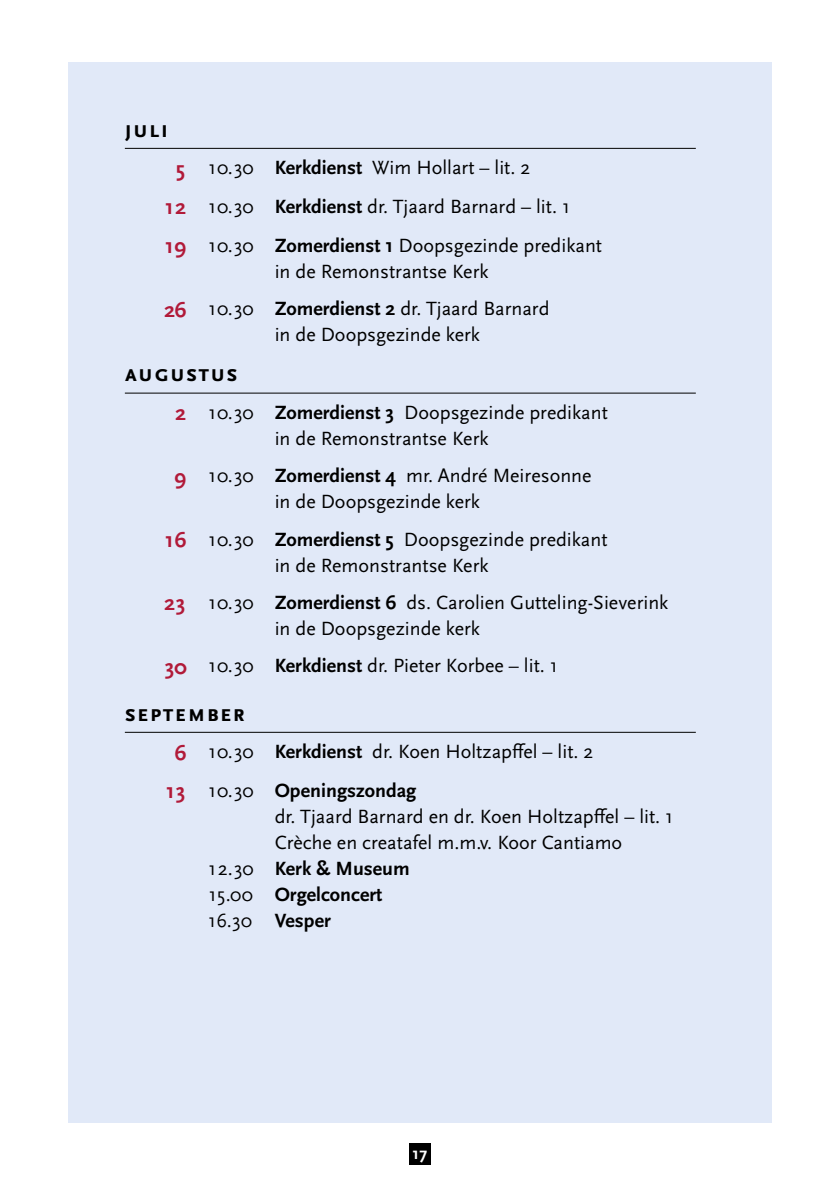
<style>
.page{position:relative;width:840px;height:1191px;background:#fff}
.page>*{position:absolute;margin:0;border:0;box-sizing:border-box;transform-origin:0 0}
.t1{font:700 24px "Scala Sans OT";letter-spacing:.05em;color:#000}
.t2{font:20px/26px "Scala Sans OT";color:#000}
.t3{font:700 20px/26px "Scala Sans OT";color:#000}
.t4{font:700 17px "Scala Sans OT";color:#fff}
.s1{font-weight:700;font-size:22px;color:#b11a39}
.s2{font-weight:700}
</style>
<div class="page">
<div style="left:68px;top:62px;width:703px;height:1061px;background:#e1e9f8"></div>
<div style="left:409px;top:1143px;width:21px;height:21px;background:#000"></div>
<hr style="left:125px;top:148px;width:570px;height:1px;background:#000">
<hr style="left:125px;top:393px;width:570px;height:1px;background:#000">
<hr style="left:125px;top:732px;width:570px;height:1px;background:#000">
<p class="t1" style="left:125px;top:115px;width:45px">juli</p>
<p class="t2" style="left:164px;top:149px;width:439px;line-height:38.8px;text-indent:11px"><span class="s1">5</span> 10.30 <span class="s2">Kerkdienst</span> Wim Hollart – lit. 2<br><span class="s1">12</span> 10.30 <span class="s2">Kerkdienst</span> dr. Tjaard Barnard – lit. 1<br><span class="s1">19</span> 10.30 <span class="s2">Zomerdienst 1</span> Doopsgezinde predikant</p>
<p class="t2" style="left:164px;top:253px;width:387px;line-height:37.4px;text-indent:111px">in de Remonstrantse Kerk<br><span class="s1">26</span> 10.30 <span class="s2">Zomerdienst 2</span> dr. Tjaard Barnard</p>
<p class="t2" style="left:274px;top:322px;width:207px">in de Doopsgezinde kerk</p>
<p class="t1" style="left:125px;top:360px;width:114px">augustus</p>
<p class="t2" style="left:274px;top:400px;width:334px;text-indent:-99px"><span class="s1">2</span> 10.30 <span class="s2">Zomerdienst 3</span> Doopsgezinde predikant in de Remonstrantse Kerk</p>
<p class="t2" style="left:175px;top:463px;width:417px;text-align:center"><span class="s1">9</span> 10.30 <span class="s2">Zomerdienst 4</span> mr. André Meiresonne in de Doopsgezinde kerk</p>
<p class="t2" style="left:164px;top:526px;width:445px;text-align:center"><span class="s1">16</span> 10.30 <span class="s2">Zomerdienst 5</span> Doopsgezinde predikant in de Remonstrantse Kerk</p>
<p class="t2" style="left:274px;top:590px;width:395px;text-indent:-111px"><span class="s1">23</span> 10.30 <span class="s2">Zomerdienst 6</span> ds. Carolien Gutteling-Sieverink in de Doopsgezinde kerk</p>
<p class="t2" style="left:164px;top:653px;width:395px"><span class="s1">30</span> 10.30 <span class="s2">Kerkdienst</span> dr. Pieter Korbee – lit. 1</p>
<p class="t1" style="left:125px;top:699px;width:122px">september</p>
<p class="t2" style="left:165px;top:732px;width:429px;line-height:38.8px;text-indent:10px"><span class="s1">6</span> 10.30 <span class="s2">Kerkdienst</span> dr. Koen Holtzapffel – lit. 2<br><span class="s1">13</span> 10.30</p>
<p class="t3" style="left:274px;top:777px;width:143px">Openingszondag</p>
<p class="t2" style="left:274px;top:804px;width:399px">dr. Tjaard Barnard en dr. Koen Holtzapffel – lit. 1<br>Crèche en creatafel m.m.v. Koor Cantiamo</p>
<p class="t3" style="left:274px;top:855px;width:136px">Kerk &amp; Museum<br>Orgelconcert<br>Vesper</p>
<p class="t2" style="left:207px;top:856px;width:47px;text-align:justify">12.30<br>15.00<br>16.30</p>
<p class="t4" style="left:412px;top:1143px;width:16px">17</p>
</div>
